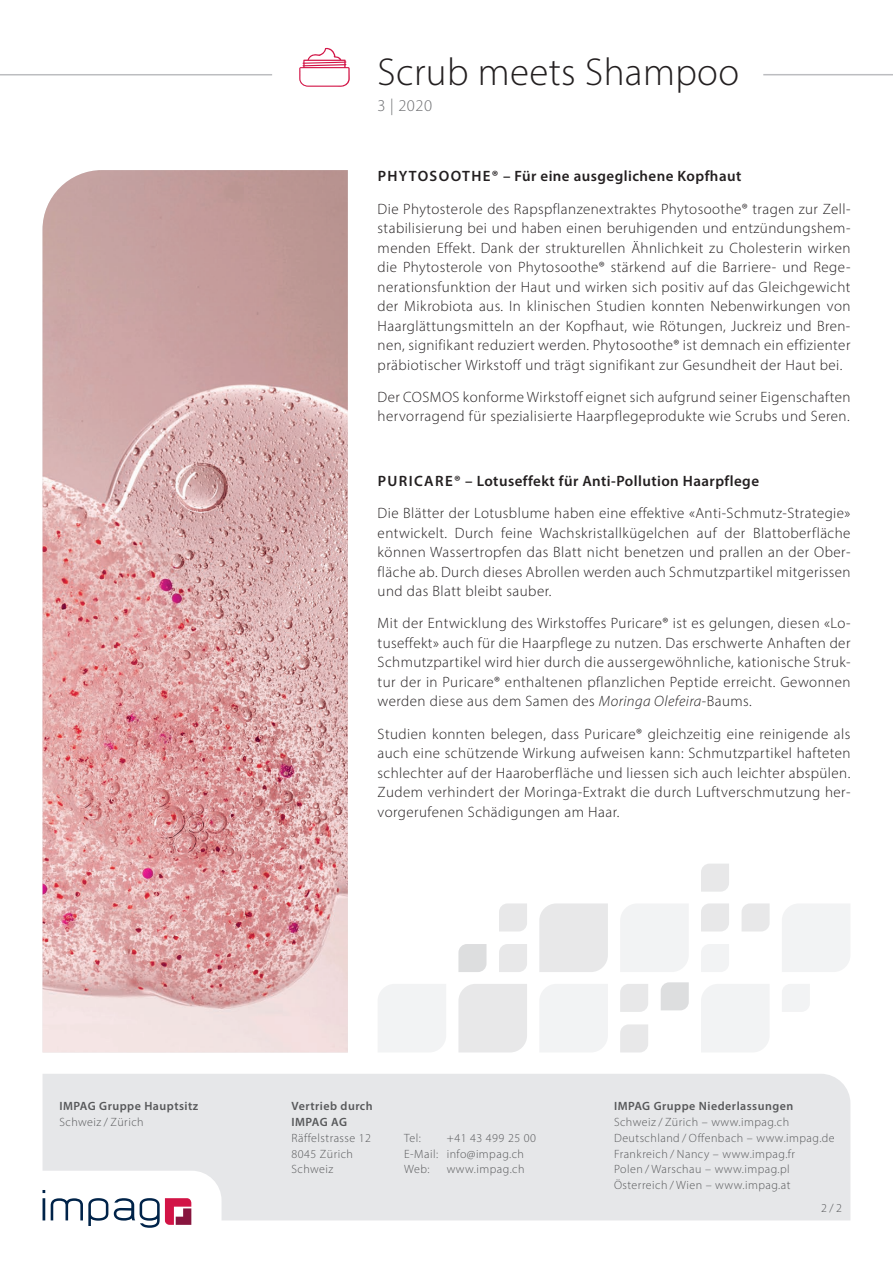
<style>
.page{position:relative;width:893px;height:1263px;background:#fff}
.page>*{position:absolute;margin:0;border:0;box-sizing:border-box;transform-origin:0 0}
.t1{font:300 39px "Myriad Pro";letter-spacing:.01em;color:#231f20}
.t2{font:300 16.5px "Myriad Pro";color:#6c6d70}
.t3{font:300 15px/19.5px "Myriad Pro";letter-spacing:.03em;color:#231f20;text-align:justify}
.t4{font:600 15px "Myriad Pro";letter-spacing:.03em;color:#231f20}
.t5{font:300 12px/15.8px "Myriad Pro";letter-spacing:.04em;color:#57585a}
.t6{font:600 12px/15.8px "Myriad Pro";letter-spacing:.04em;color:#57585a}
.s1{font-style:italic}
</style>
<div class="page">
<svg style="left:299px;top:48px;width:51px;height:39px"></svg>
<svg style="left:661px;top:982px;width:28px;height:28px"></svg>
<svg style="left:499px;top:944px;width:28px;height:28px"></svg>
<svg style="left:499px;top:903px;width:28px;height:28px"></svg>
<svg style="left:458px;top:944px;width:28px;height:28px"></svg>
<svg style="left:620px;top:1024px;width:28px;height:28px"></svg>
<svg style="left:701px;top:944px;width:28px;height:28px"></svg>
<div style="left:539px;top:903px;width:69px;height:69px;background:#e8e8e9"></div>
<div style="left:378px;top:984px;width:68px;height:68px;background:#f2f3f4"></div>
<div style="left:540px;top:984px;width:68px;height:68px;background:#f2f3f4"></div>
<svg style="left:782px;top:984px;width:28px;height:28px"></svg>
<div style="left:458px;top:984px;width:69px;height:68px;background:#e8e8e9"></div>
<svg style="left:742px;top:903px;width:28px;height:28px"></svg>
<svg style="left:701px;top:864px;width:28px;height:28px"></svg>
<div style="left:701px;top:984px;width:68px;height:68px;background:#f2f3f4"></div>
<div style="left:620px;top:904px;width:68px;height:68px;background:#f2f3f4"></div>
<svg style="left:620px;top:984px;width:28px;height:28px"></svg>
<svg style="left:701px;top:903px;width:28px;height:28px"></svg>
<div style="left:782px;top:904px;width:68px;height:68px;background:#f2f3f4"></div>
<div style="left:43px;top:1074px;width:807px;height:146px;background:#e6e7e9"></div>
<img style="left:43px;top:170px;width:305px;height:882px">
<hr style="left:763px;top:74px;width:130px;height:1px;background:#bcbdc0">
<hr style="left:0;top:74px;width:272px;height:1px;background:#bcbdc0">
<svg style="left:42px;top:1171px;width:180px;height:57px"></svg>
<h1 class="t1" style="left:378px;top:48px;width:363px">Scrub meets Shampoo</h1>
<p class="t2" style="left:378px;top:96px;width:56px">3 | 2020</p>
<p class="t4" style="left:378px;top:167px;width:365px">PHYTOSOOTHE® – Für eine ausgeglichene Kopfhaut</p>
<p class="t3" style="left:378px;top:199px;width:474px">Die Phytosterole des Rapspflanzenextraktes Phytosoothe® tragen zur Zell&shy;stabilisierung bei und haben einen beruhigenden und entzündungshem&shy;menden Effekt. Dank der strukturellen Ähnlichkeit zu Cholesterin wirken die Phytosterole von Phytosoothe® stärkend auf die Barriere- und Rege&shy;nerationsfunktion der Haut und wirken sich positiv auf das Gleichgewicht der Mikrobiota aus. In klinischen Studien konnten Nebenwirkungen von Haarglättungsmitteln an der Kopfhaut, wie Rötungen, Juckreiz und Bren&shy;nen, signifikant reduziert werden. Phytosoothe® ist demnach ein effizienter präbiotischer Wirkstoff und trägt signifikant zur Gesundheit der Haut bei.</p>
<p class="t3" style="left:378px;top:387px;width:474px">Der COSMOS konforme Wirkstoff eignet sich aufgrund seiner Eigenschaften hervorragend für spezialisierte Haarpflegeprodukte wie Scrubs und Seren.</p>
<p class="t4" style="left:378px;top:471px;width:383px">PURICARE® – Lotuseffekt für Anti-Pollution Haarpflege</p>
<p class="t3" style="left:378px;top:503px;width:474px">Die Blätter der Lotusblume haben eine effektive «Anti-Schmutz-Strategie» entwickelt. Durch feine Wachskristallkügelchen auf der Blattoberfläche können Wassertropfen das Blatt nicht benetzen und prallen an der Ober&shy;fläche ab. Durch dieses Abrollen werden auch Schmutzpartikel mitgerissen und das Blatt bleibt sauber.</p>
<p class="t3" style="left:378px;top:613px;width:474px">Mit der Entwicklung des Wirkstoffes Puricare® ist es gelungen, diesen «Lo&shy;tuseffekt» auch für die Haarpflege zu nutzen. Das erschwerte Anhaften der Schmutzpartikel wird hier durch die aussergewöhnliche, kationische Struk&shy;tur der in Puricare® enthaltenen pflanzlichen Peptide erreicht. Gewonnen werden diese aus dem Samen des <span class="s1">Moringa Olefeira</span>-Baums.</p>
<p class="t3" style="left:378px;top:724px;width:474px">Studien konnten belegen, dass Puricare® gleichzeitig eine reinigende als auch eine schützende Wirkung aufweisen kann: Schmutzpartikel hafteten schlechter auf der Haaroberfläche und liessen sich auch leichter abspülen.<br>Zudem verhindert der Moringa-Extrakt die durch Luftverschmutzung her&shy;vorgerufenen Schädigungen am Haar.</p>
<p class="t6" style="left:60px;top:1098px;width:140px">IMPAG Gruppe Hauptsitz</p>
<p class="t5" style="left:60px;top:1114px;width:86px">Schweiz / Zürich</p>
<p class="t6" style="left:291px;top:1098px;width:83px">Vertrieb durch<br>IMPAG AG</p>
<p class="t5" style="left:291px;top:1130px;width:81px">Räffelstrasse 12<br>8045 Zürich<br>Schweiz</p>
<p class="t5" style="left:404px;top:1130px;width:18px">Tel:</p>
<p class="t5" style="left:404px;top:1130px;width:133px;text-indent:43px">+41 43 499 25 00<br>E-Mail: info@impag.ch<br>Web:</p>
<p class="t5" style="left:447px;top:1161px;width:79px">www.impag.ch</p>
<p class="t6" style="left:614px;top:1098px;width:181px">IMPAG Gruppe Niederlassungen</p>
<p class="t5" style="left:614px;top:1114px;width:222px">Schweiz / Zürich – www.impag.ch Deutschland / Offenbach – www.impag.de Frankreich / Nancy – www.impag.fr<br>Polen / Warschau – www.impag.pl Österreich / Wien – www.impag.at</p>
<p class="t5" style="left:821px;top:1200px;width:22px">2/2</p>
</div>
